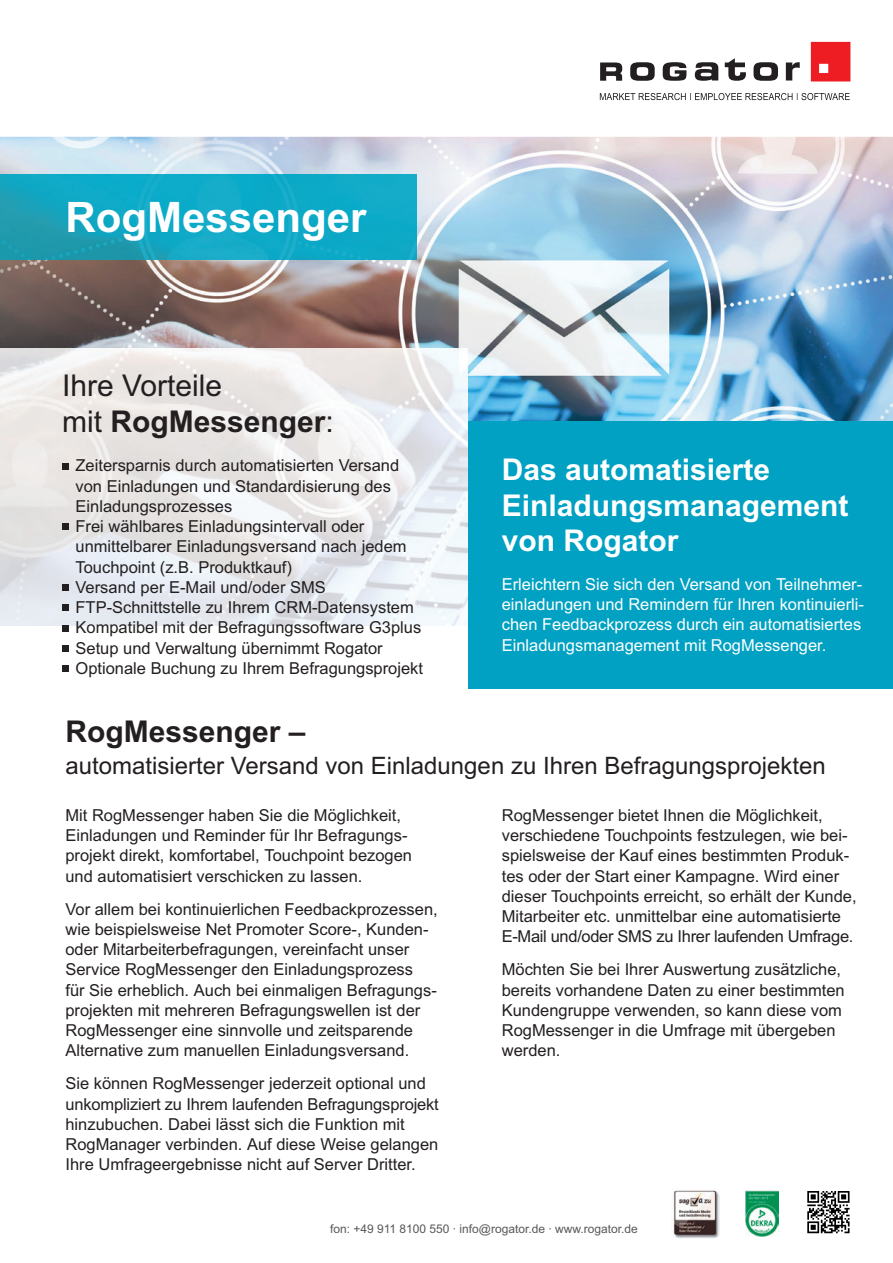
<style>
.page{position:relative;width:893px;height:1263px;background:#fff}
.page>*{position:absolute;margin:0;border:0;box-sizing:border-box;transform-origin:0 0}
.t1{font:700 42px "Arial";color:#fff}
.t2{font:700 30px/35.2px "Arial";color:#fff}
.t3{font:30px/36px "Arial";color:#231f20}
.t4{font:700 30px "Arial";color:#231f20}
.t5{font:24px "Arial";color:#231f20}
.t6{font:16.5px/20.2px "Arial";color:#231f20}
.t7{font:16.5px/20.2px "Arial";color:#fff}
.t8{font:12px "Arial";color:#57585a}
.s1{font-weight:700}
</style>
<div class="page">
<img style="left:0;top:137px;width:893px;height:284px">
<svg style="left:630px;top:62px;width:25px;height:19px"></svg>
<svg style="left:725px;top:58px;width:21px;height:23px"></svg>
<svg style="left:753px;top:62px;width:25px;height:19px"></svg>
<svg style="left:786px;top:62px;width:14px;height:19px"></svg>
<svg style="left:600px;top:62px;width:22px;height:19px"></svg>
<svg style="left:695px;top:62px;width:23px;height:19px"></svg>
<svg style="left:663px;top:62px;width:23px;height:19px"></svg>
<div style="left:811px;top:42px;width:39px;height:39px;background:#ee1d23"></div>
<svg style="left:600px;top:93px;width:250px;height:7px"></svg>
<img style="left:0;top:349px;width:468px;height:277px">
<svg style="left:62px;top:463px;width:6px;height:6px"></svg>
<svg style="left:62px;top:524px;width:6px;height:6px"></svg>
<div style="left:62px;top:584px;width:6px;height:7px;background:#231f20"></div>
<svg style="left:62px;top:605px;width:6px;height:6px"></svg>
<svg style="left:62px;top:625px;width:6px;height:6px"></svg>
<svg style="left:62px;top:645px;width:6px;height:6px"></svg>
<div style="left:62px;top:665px;width:6px;height:7px;background:#231f20"></div>
<img style="left:0;top:174px;width:417px;height:85px">
<div style="left:468px;top:421px;width:425px;height:268px;background:#00a1c2"></div>
<img style="left:746px;top:1190px;width:32px;height:46px">
<img style="left:673px;top:1190px;width:46px;height:48px">
<svg style="left:807px;top:1191px;width:42px;height:42px"></svg>
<h1 class="t1" style="left:65px;top:194px;width:303px">RogMessenger</h1>
<h2 class="t3" style="left:62px;top:368px;width:273px">Ihre Vorteile<br>mit <span class="s1">RogMessenger</span>:</h2>
<p class="t6" style="left:76px;top:455px;width:349px">Zeitersparnis durch automatisierten Versand von Einladungen und Standardisierung des Einladungsprozesses<br>Frei wählbares Einladungsintervall oder unmittelbarer Einladungsversand nach jedem Touchpoint (z.B. Produktkauf)<br>Versand per E-Mail und/oder SMS FTP-Schnittstelle zu Ihrem CRM-Datensystem Kompatibel mit der Befragungssoftware G3plus Setup und Verwaltung übernimmt Rogator Optionale Buchung zu Ihrem Befragungsprojekt</p>
<h2 class="t2" style="left:502px;top:452px;width:348px">Das automatisierte<br>Einladungsmanagement von Rogator</h2>
<p class="t7" style="left:502px;top:574px;width:364px">Erleichtern Sie sich den Versand von Teilnehmer&shy;einladungen und Remindern für Ihren kontinuierli&shy;chen Feedbackprozess durch ein automatisiertes Einladungsmanagement mit RogMessenger.</p>
<h2 class="t4" style="left:65px;top:715px;width:242px">RogMessenger –</h2>
<h3 class="t5" style="left:65px;top:752px;width:762px">automatisierter Versand von Einladungen zu Ihren Befragungsprojekten</h3>
<p class="t6" style="left:502px;top:805px;width:356px">RogMessenger bietet Ihnen die Möglichkeit, verschiedene Touchpoints festzulegen, wie bei&shy;spielsweise der Kauf eines bestimmten Produk&shy;tes oder der Start einer Kampagne. Wird einer dieser Touchpoints erreicht, so erhält der Kunde, Mitarbeiter etc. unmittelbar eine automatisierte E-Mail und/oder SMS zu Ihrer laufenden Umfrage.</p>
<p class="t6" style="left:502px;top:959px;width:344px">Möchten Sie bei Ihrer Auswertung zusätzliche, bereits vorhandene Daten zu einer bestimmten Kundengruppe verwenden, so kann diese vom RogMessenger in die Umfrage mit übergeben werden.</p>
<p class="t6" style="left:65px;top:805px;width:348px">Mit RogMessenger haben Sie die Möglichkeit, Einladungen und Reminder für Ihr Befragungs&shy;projekt direkt, komfortabel, Touchpoint bezogen und automatisiert verschicken zu lassen.</p>
<p class="t6" style="left:65px;top:899px;width:374px">Vor allem bei kontinuierlichen Feedbackprozessen, wie beispielsweise Net Promoter Score-, Kunden&shy;oder Mitarbeiterbefragungen, vereinfacht unser Service RogMessenger den Einladungsprozess<br>für Sie erheblich. Auch bei einmaligen Befragungs&shy;projekten mit mehreren Befragungswellen ist der RogMessenger eine sinnvolle und zeitsparende Alternative zum manuellen Einladungsversand.</p>
<p class="t6" style="left:65px;top:1073px;width:375px">Sie können RogMessenger jederzeit optional und unkompliziert zu Ihrem laufenden Befragungsprojekt hinzubuchen. Dabei lässt sich die Funktion mit RogManager verbinden. Auf diese Weise gelangen Ihre Umfrageergebnisse nicht auf Server Dritter.</p>
<p class="t8" style="left:330px;top:1222px;width:309px">fon: +49 911 8100 550 · info@rogator.de · www.rogator.de</p>
</div>
